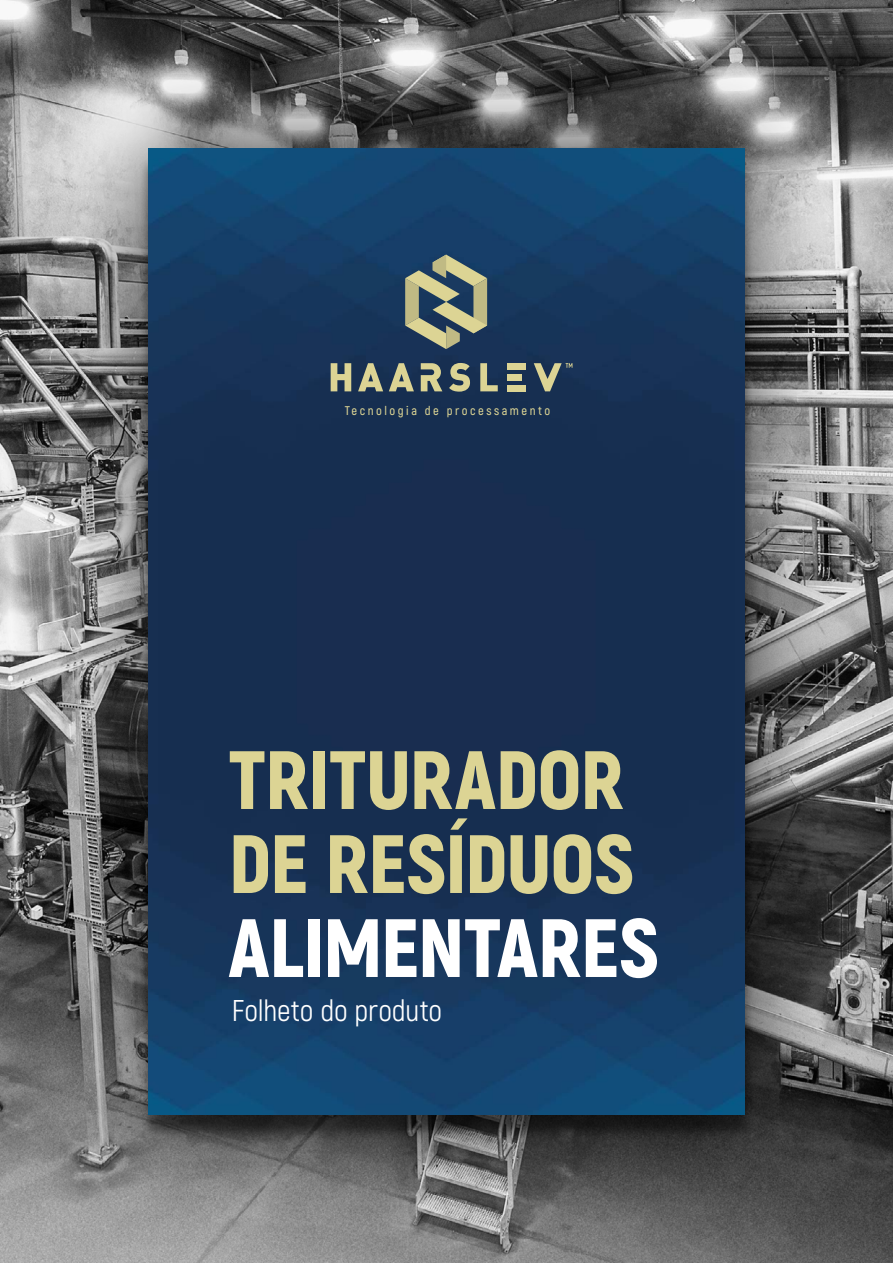
<style>
.page{position:relative;width:893px;height:1263px;background:#fff}
.page>*{position:absolute;margin:0;border:0;box-sizing:border-box;transform-origin:0 0}
.t1{font:900 82.5px/84px "Akrobat";letter-spacing:-.01em;color:#dcd494}
.t2{font:900 82.5px "Akrobat";letter-spacing:-.005em;color:#fff}
.t3{font:30px "Akrobat";letter-spacing:-.005em;color:#fff}
.t4{font:600 12.6px "Akrobat";letter-spacing:.2em;color:#dcd494}
</style>
<div class="page">
<img style="left:0;top:0;width:893px;height:1263px">
<div style="left:57px;top:57px;width:779px;height:1149px;background:#000;opacity:.8"></div>
<img style="left:149px;top:149px;width:595px;height:965px">
<svg style="left:331px;top:363px;width:20px;height:28px"></svg>
<svg style="left:358px;top:363px;width:25px;height:28px"></svg>
<svg style="left:389px;top:363px;width:25px;height:28px"></svg>
<svg style="left:421px;top:363px;width:21px;height:28px"></svg>
<svg style="left:449px;top:363px;width:21px;height:29px"></svg>
<svg style="left:480px;top:363px;width:18px;height:28px"></svg>
<div style="left:507px;top:385px;width:19px;height:6px;background:#dcd494"></div>
<div style="left:507px;top:374px;width:14px;height:6px;background:#dcd494"></div>
<div style="left:507px;top:363px;width:19px;height:6px;background:#dcd494"></div>
<svg style="left:534px;top:363px;width:38px;height:28px"></svg>
<svg style="left:405px;top:255px;width:82px;height:94px;background:#748075"></svg>
<p class="t4" style="left:345px;top:402px;width:207px">Tecnologia de processamento</p>
<h1 class="t1" style="left:229px;top:737px;width:407px">TRITURADOR<br>DE RESÍDUOS</h1>
<h1 class="t2" style="left:229px;top:894px;width:432px">ALIMENTARES</h1>
<h2 class="t3" style="left:232px;top:992px;width:212px">Folheto do produto</h2>
</div>
